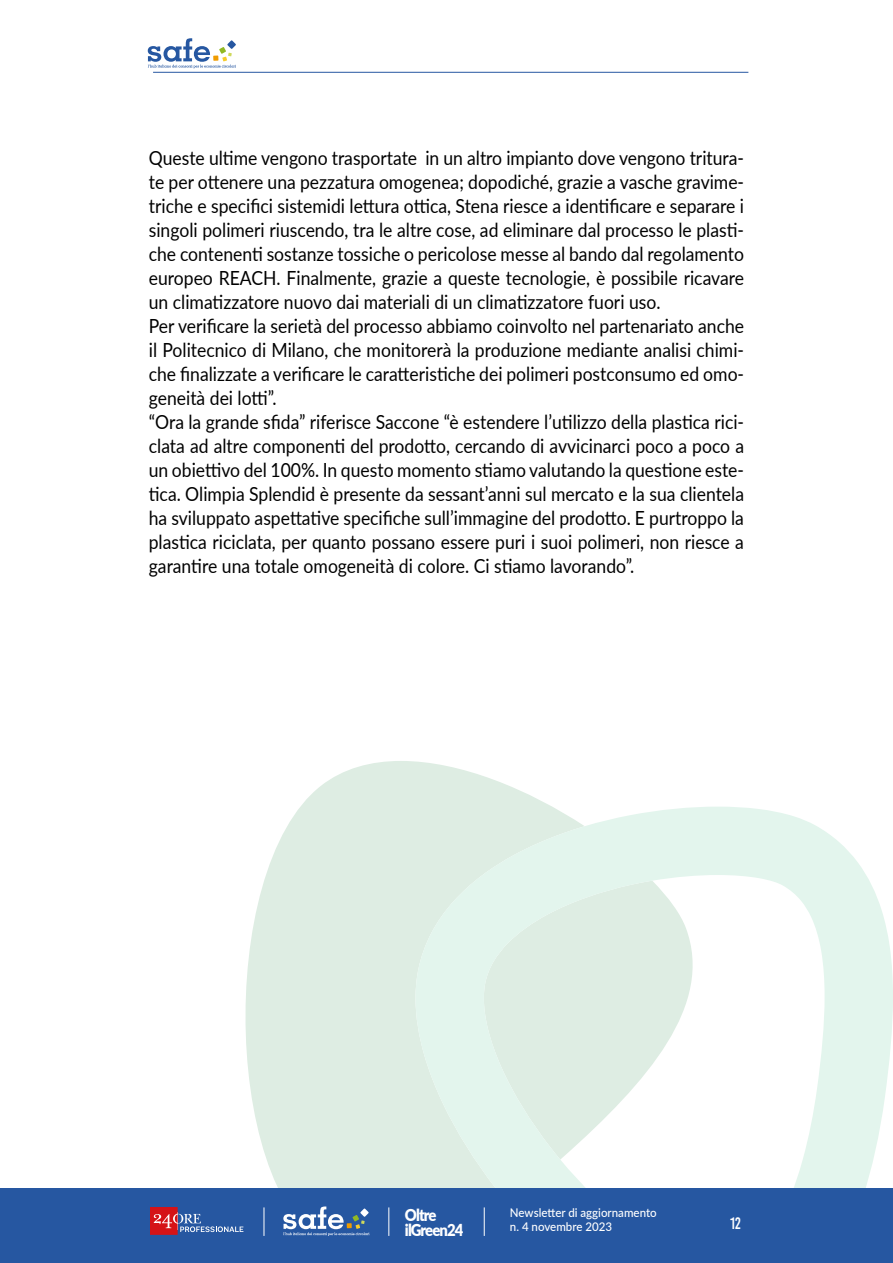
<style>
.page{position:relative;width:893px;height:1263px;background:#fff}
.page>*{position:absolute;margin:0;border:0;box-sizing:border-box;transform-origin:0 0}
.t1{font:19.5px/24px "Lato";color:#000;scale:.9 1}
.t2{font:900 16.5px/15px "Lato";letter-spacing:-.06em;color:#fff;scale:.9 1}
.t3{font:16.5px "Bebas Kai";color:#fff;scale:.9 1}
.t4{font:500 12px/14.4px "Lato";color:#fff;scale:.96 1}
</style>
<div class="page">
<svg style="left:245px;top:761px;width:307px;height:427px;background:#e2efe7"></svg>
<svg style="left:415px;top:807px;width:478px;height:381px"></svg>
<div style="left:0;top:1188px;width:893px;height:75px;background:#2657a1"></div>
<svg style="left:150px;top:1207px;width:93px;height:28px"></svg>
<svg style="left:283px;top:1206px;width:86px;height:30px"></svg>
<svg style="left:264px;top:1207px;width:1px;height:29px"></svg>
<svg style="left:388px;top:1207px;width:1px;height:29px"></svg>
<svg style="left:484px;top:1207px;width:1px;height:29px"></svg>
<svg style="left:148px;top:38px;width:88px;height:30px"></svg>
<hr style="left:153px;top:72px;width:595px;height:1px;background:#2657a1">
<p class="t1" style="left:149px;top:145px;width:663px">Queste ultime vengono trasportate in un altro impianto dove vengono tritura&shy;te per ottenere una pezzatura omogenea; dopodiché, grazie a vasche gravime&shy;triche e specifici sistemidi lettura ottica, Stena riesce a identificare e separare i singoli polimeri riuscendo, tra le altre cose, ad eliminare dal processo le plasti&shy;che contenenti sostanze tossiche o pericolose messe al bando dal regolamento europeo REACH. Finalmente, grazie a queste tecnologie, è possibile ricavare un climatizzatore nuovo dai materiali di un climatizzatore fuori uso.<br>Per verificare la serietà del processo abbiamo coinvolto nel partenariato anche il Politecnico di Milano, che monitorerà la produzione mediante analisi chimi&shy;che finalizzate a verificare le caratteristiche dei polimeri postconsumo ed omo&shy;geneità dei lotti”.<br>“Ora la grande sfida” riferisce Saccone “è estendere l’utilizzo della plastica rici&shy;clata ad altre componenti del prodotto, cercando di avvicinarci poco a poco a un obiettivo del 100%. In questo momento stiamo valutando la questione este&shy;tica. Olimpia Splendid è presente da sessant’anni sul mercato e la sua clientela ha sviluppato aspettative specifiche sull’immagine del prodotto. E purtroppo la plastica riciclata, per quanto possano essere puri i suoi polimeri, non riesce a garantire una totale omogeneità di colore. Ci stiamo lavorando”.</p>
<p class="t2" style="left:405px;top:1206px;width:66px">Oltre ilGreen24</p>
<p class="t4" style="left:510px;top:1205px;width:154px">Newsletter di aggiornamento n. 4 novembre 2023</p>
<p class="t3" style="left:730px;top:1214px;width:13px">12</p>
</div>
